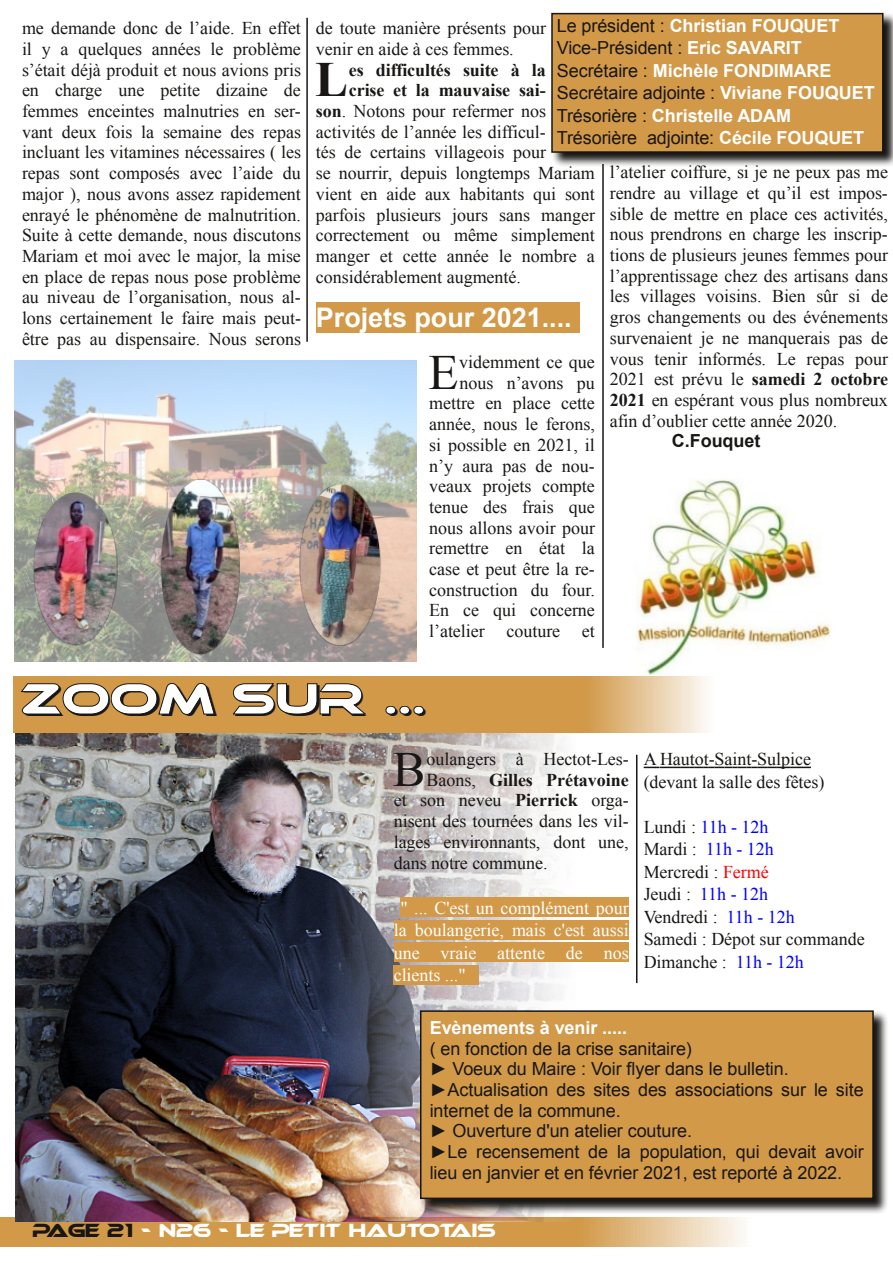
<style>
.page{position:relative;width:893px;height:1263px;background:#fff}
.page>*{position:absolute;margin:0;border:0;box-sizing:border-box;transform-origin:0 0}
.t1{font:49.2px "Times New Roman";color:#181715}
.t2{font:700 49.2px "Times New Roman";color:#181715}
.t3{font:42px "Ethnocentric";letter-spacing:-.005em;color:#181715}
.t4{font:700 27px "Arial";color:#fff}
.t5{font:18px/20.7px "Times New Roman";color:#181715}
.t6{font:18px/20.7px "Arial";letter-spacing:-.005em;color:#181715}
.t7{font:18px/22.5px "Times New Roman";color:#fff;text-align:justify}
.t8{font:700 18px "Times New Roman";color:#181715}
.t9{font:18px "Ethnocentric";letter-spacing:-.005em;color:#fff}
.t10{font:700 18px "Arial";letter-spacing:-.005em;color:#fff}
.t11{font:700 18px "Arial";color:#181715}
.s1{font-weight:700;color:#fff}
.s2{font-weight:700}
.s3{font-weight:400}
.s4{color:#00f}
.s5{color:#f00}
.s6{color:#181715}
</style>
<div class="page">
<img style="left:636px;top:479px;width:195px;height:196px">
<div style="left:316px;top:302px;width:263px;height:30px;background:#d29949"></div>
<img style="left:15px;top:360px;width:402px;height:301px">
<img style="left:282px;top:484px;width:109px;height:178px">
<img style="left:136px;top:468px;width:118px;height:194px">
<img style="left:14px;top:466px;width:109px;height:196px">
<svg style="left:0;top:1217px;width:742px;height:30px;background:#d6a35b"></svg>
<svg style="left:13px;top:676px;width:695px;height:56px;background:#d5a158"></svg>
<img style="left:15px;top:734px;width:732px;height:488px">
<div style="left:400px;top:897px;width:229px;height:20px;background:#d29949"></div>
<div style="left:394px;top:920px;width:235px;height:20px;background:#d29949"></div>
<div style="left:394px;top:942px;width:235px;height:20px;background:#d29949"></div>
<div style="left:394px;top:965px;width:85px;height:20px;background:#d29949"></div>
<svg style="left:644px;top:767px;width:167px;height:1px"></svg>
<svg style="left:420px;top:1012px;width:467px;height:202px;background:#787674"></svg>
<div style="left:421px;top:1011px;width:452px;height:187px;background:#d29949"></div>
<div style="left:420px;top:1010px;width:454px;height:189px;border:2px solid #181715"></div>
<svg style="left:553px;top:13px;width:340px;height:153px;background:#737271"></svg>
<div style="left:552px;top:14px;width:331px;height:138px;background:#d29949"></div>
<div style="left:551px;top:13px;width:332px;height:140px;border:2px solid #181715"></div>
<hr style="left:306px;top:18px;width:2px;height:324px;background:#181715">
<hr style="left:602px;top:164px;width:2px;height:484px;background:#181715">
<hr style="left:636px;top:755px;width:1px;height:228px;background:#181715">
<p class="t6" style="left:557px;top:14px;width:319px;line-height:22.5px">Le président : <span class="s1">Christian FOUQUET </span>Vice-Président : <span class="s1">Eric SAVARIT </span>Secrétaire : <span class="s1">Michèle FONDIMARE </span>Secrétaire adjointe : <span class="s1">Viviane FOUQUET </span>Trésorière : <span class="s1">Christelle ADAM </span>Trésorière adjointe: <span class="s1">Cécile FOUQUET</span></p>
<p class="t5" style="left:22px;top:18px;width:281px;text-align:justify">me demande donc de l’aide. En effet il y a quelques années le problème s’était déjà produit et nous avions pris en charge une petite dizaine de femmes enceintes malnutries en ser&shy;vant deux fois la semaine des repas incluant les vitamines nécessaires ( les repas sont composés avec l’aide du major ), nous avons assez rapidement enrayé le phénomène de malnutrition.<br>Suite à cette demande, nous discutons Mariam et moi avec le major, la mise en place de repas nous pose problème au niveau de l’organisation, nous al&shy;lons certainement le faire mais peut&shy;être pas au dispensaire. Nous serons</p>
<p class="t5" style="left:316px;top:18px;width:232px">de toute manière présents pour venir en aide à ces femmes.</p>
<h1 class="t2" style="left:315px;top:52px;width:34px">L</h1>
<p class="t8" style="left:349px;top:60px;width:199px">es difficultés suite à la</p>
<p class="t8" style="left:349px;top:80px;width:199px">crise et la mauvaise sai-</p>
<p class="t5" style="left:316px;top:101px;width:232px"><span class="s2">son</span>. Notons pour refermer nos</p>
<p class="t5" style="left:316px;top:121px;width:231px">activités de l’année les difficul-</p>
<p class="t5" style="left:316px;top:142px;width:232px">tés de certains villageois pour</p>
<p class="t5" style="left:316px;top:163px;width:280px">se nourrir, depuis longtemps Mariam</p>
<p class="t5" style="left:316px;top:183px;width:280px">vient en aide aux habitants qui sont</p>
<p class="t5" style="left:316px;top:204px;width:281px">parfois plusieurs jours sans manger</p>
<p class="t5" style="left:316px;top:225px;width:280px">correctement ou même simplement</p>
<p class="t5" style="left:316px;top:245px;width:280px">manger et cette année le nombre a</p>
<p class="t5" style="left:316px;top:266px;width:207px">considérablement augmenté.</p>
<h3 class="t4" style="left:316px;top:302px;width:257px">Projets pour 2021....</h3>
<h1 class="t1" style="left:429px;top:345px;width:32px">E</h1>
<p class="t5" style="left:610px;top:162px;width:280px;text-align:justify">l’atelier coiffure, si je ne peux pas me rendre au village et qu’il est impos&shy;sible de mettre en place ces activités, nous prendrons en charge les inscrip&shy;tions de plusieurs jeunes femmes pour l’apprentissage chez des artisans dans les villages voisins. Bien sûr si de gros changements ou des événements survenaient je ne manquerais pas de vous tenir informés. Le repas pour 2021 est prévu le <span class="s2">samedi 2 octobre 2021</span> en espérant vous plus nombreux afin d’oublier cette année 2020.</p>
<p class="t11" style="left:672px;top:431px;width:90px">C.Fouquet</p>
<p class="t5" style="left:429px;top:352px;width:167px;text-align:right">videmment ce que nous n’avons pu mettre en place cette année, nous le ferons, si possible en 2021, il n’y aura pas de nou&shy;veaux projets compte tenue des frais que nous allons avoir pour remettre en état la case et peut être la re&shy;construction du four.<br>En ce qui concerne l’atelier couture et</p>
<h2 class="t3" style="left:23px;top:683px;width:406px">ZOOM SUR ...</h2>
<h1 class="t1" style="left:393px;top:742px;width:34px">B</h1>
<p class="t5" style="left:427px;top:748px;width:204px">oulangers à Hectot-Les-</p>
<p class="t8" style="left:427px;top:770px;width:204px"><span class="s3">Baons,</span> Gilles Prétavoine</p>
<p class="t5" style="left:394px;top:790px;width:236px">et son neveu <span class="s2">Pierrick</span> orga-</p>
<p class="t5" style="left:394px;top:811px;width:236px">nisent des tournées dans les vil-</p>
<p class="t5" style="left:394px;top:831px;width:236px">lages environnants, dont une,</p>
<p class="t5" style="left:394px;top:852px;width:155px">dans notre commune.</p>
<p class="t7" style="left:394px;top:896px;width:237px;text-indent:7px">" ... C'est un complément pour la boulangerie, mais c'est aussi une vraie attente de nos clients ..."</p>
<p class="t5" style="left:644px;top:748px;width:182px;line-height:22.5px">A Hautot-Saint-Sulpice (devant la salle des fêtes)</p>
<p class="t5" style="left:644px;top:815px;width:222px;line-height:22.5px">Lundi : <span class="s4">11h - 12h<br></span>Mardi : <span class="s4">11h - 12h<br></span>Mercredi : <span class="s5">Fermé<br></span>Jeudi : <span class="s4">11h - 12h<br></span>Vendredi : <span class="s4">11h - 12h<br></span>Samedi : Dépot sur commande<br>Dimanche : <span class="s4">11h - 12h</span></p>
<p class="t10" style="left:430px;top:1017px;width:199px">Evènements à venir .....</p>
<p class="t6" style="left:430px;top:1038px;width:436px">( en fonction de la crise sanitaire)<br>► Voeux du Maire : Voir flyer dans le bulletin. ►Actualisation des sites des associations sur le site internet de la commune.<br>► Ouverture d'un atelier couture.<br>►Le recensement de la population, qui devait avoir lieu en janvier et en février 2021, est reporté à 2022.</p>
<p class="t9" style="left:33px;top:1223px;width:464px"><span class="s6">PAGE 21</span> ‐ N26 ‐ LE PETIT HAUTOTAIS</p>
</div>
